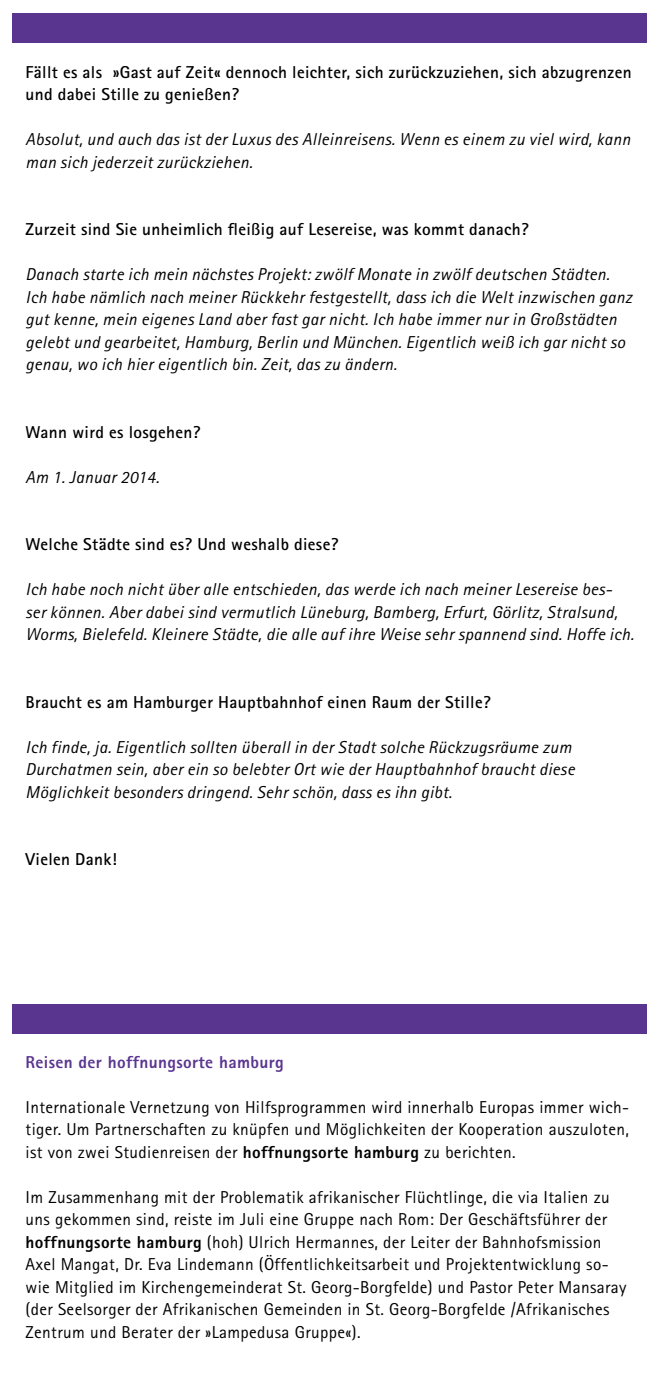
<style>
.page{position:relative;width:660px;height:1395px;background:#fff}
.page>*{position:absolute;margin:0;border:0;box-sizing:border-box;transform-origin:0 0}
.t1{font:italic 17.25px/22.5px "Rotis Sans Serif";letter-spacing:.02em;color:#000}
.t2{font:17.25px/22.5px "Rotis Sans Serif";letter-spacing:.02em;color:#000;text-align:justify}
.t3{font:700 17.25px/22.5px "Rotis Sans Serif";letter-spacing:.02em;color:#000}
.t4{font:800 17.25px "Rotis Sans Serif";letter-spacing:.02em;color:#5a3590}
.s1{font-weight:800}
</style>
<div class="page">
<div style="left:13px;top:13px;width:633px;height:30px;background:#5a3590"></div>
<div style="left:13px;top:1003px;width:633px;height:30px;background:#5a3590"></div>
<p class="t3" style="left:26px;top:60px;width:607px">Fällt es als »Gast auf Zeit« dennoch leichter, sich zurückzuziehen, sich abzugrenzen und dabei Stille zu genießen?</p>
<p class="t1" style="left:26px;top:128px;width:605px">Absolut, und auch das ist der Luxus des Alleinreisens. Wenn es einem zu viel wird, kann man sich jederzeit zurückziehen.</p>
<p class="t3" style="left:26px;top:218px;width:504px">Zurzeit sind Sie unheimlich fleißig auf Lesereise, was kommt danach?</p>
<p class="t1" style="left:26px;top:263px;width:607px">Danach starte ich mein nächstes Projekt: zwölf Monate in zwölf deutschen Städten.<br>Ich habe nämlich nach meiner Rückkehr festgestellt, dass ich die Welt inzwischen ganz gut kenne, mein eigenes Land aber fast gar nicht. Ich habe immer nur in Großstädten gelebt und gearbeitet, Hamburg, Berlin und München. Eigentlich weiß ich gar nicht so genau, wo ich hier eigentlich bin. Zeit, das zu ändern.</p>
<p class="t3" style="left:26px;top:420px;width:176px">Wann wird es losgehen?</p>
<p class="t1" style="left:26px;top:466px;width:135px">Am 1. Januar 2014.</p>
<p class="t3" style="left:26px;top:533px;width:314px">Welche Städte sind es? Und weshalb diese?</p>
<p class="t1" style="left:26px;top:578px;width:609px">Ich habe noch nicht über alle entschieden, das werde ich nach meiner Lesereise bes&shy;ser können. Aber dabei sind vermutlich Lüneburg, Bamberg, Erfurt, Görlitz, Stralsund,<br>Worms, Bielefeld. Kleinere Städte, die alle auf ihre Weise sehr spannend sind. Hoffe ich.</p>
<p class="t3" style="left:26px;top:690px;width:466px">Braucht es am Hamburger Hauptbahnhof einen Raum der Stille?</p>
<p class="t1" style="left:26px;top:736px;width:550px">Ich finde, ja. Eigentlich sollten überall in der Stadt solche Rückzugsräume zum<br>Durchatmen sein, aber ein so belebter Ort wie der Hauptbahnhof braucht diese<br>Möglichkeit besonders dringend. Sehr schön, dass es ihn gibt.</p>
<p class="t3" style="left:26px;top:848px;width:93px">Vielen Dank!</p>
<p class="t4" style="left:26px;top:1051px;width:259px">Reisen der hoffnungsorte hamburg</p>
<p class="t2" style="left:26px;top:1095px;width:604px">Internationale Vernetzung von Hilfsprogrammen wird innerhalb Europas immer wich&shy;tiger. Um Partnerschaften zu knüpfen und Möglichkeiten der Kooperation auszuloten, ist von zwei Studienreisen der <span class="s1">hoffnungsorte hamburg</span> zu berichten.</p>
<p class="t2" style="left:26px;top:1185px;width:602px;text-align:left">Im Zusammenhang mit der Problematik afrikanischer Flüchtlinge, die via Italien zu uns gekommen sind, reiste im Juli eine Gruppe nach Rom: Der Geschäftsführer der <span class="s1">hoffnungsorte hamburg</span> (hoh) Ulrich Hermannes, der Leiter der Bahnhofsmission Axel Mangat, Dr. Eva Lindemann (Öffentlichkeitsarbeit und Projektentwicklung so&shy;wie Mitglied im Kirchengemeinderat St. Georg-Borgfelde) und Pastor Peter Mansaray (der Seelsorger der Afrikanischen Gemeinden in St. Georg-Borgfelde /Afrikanisches Zentrum und Berater der »Lampedusa Gruppe«).</p>
</div>
